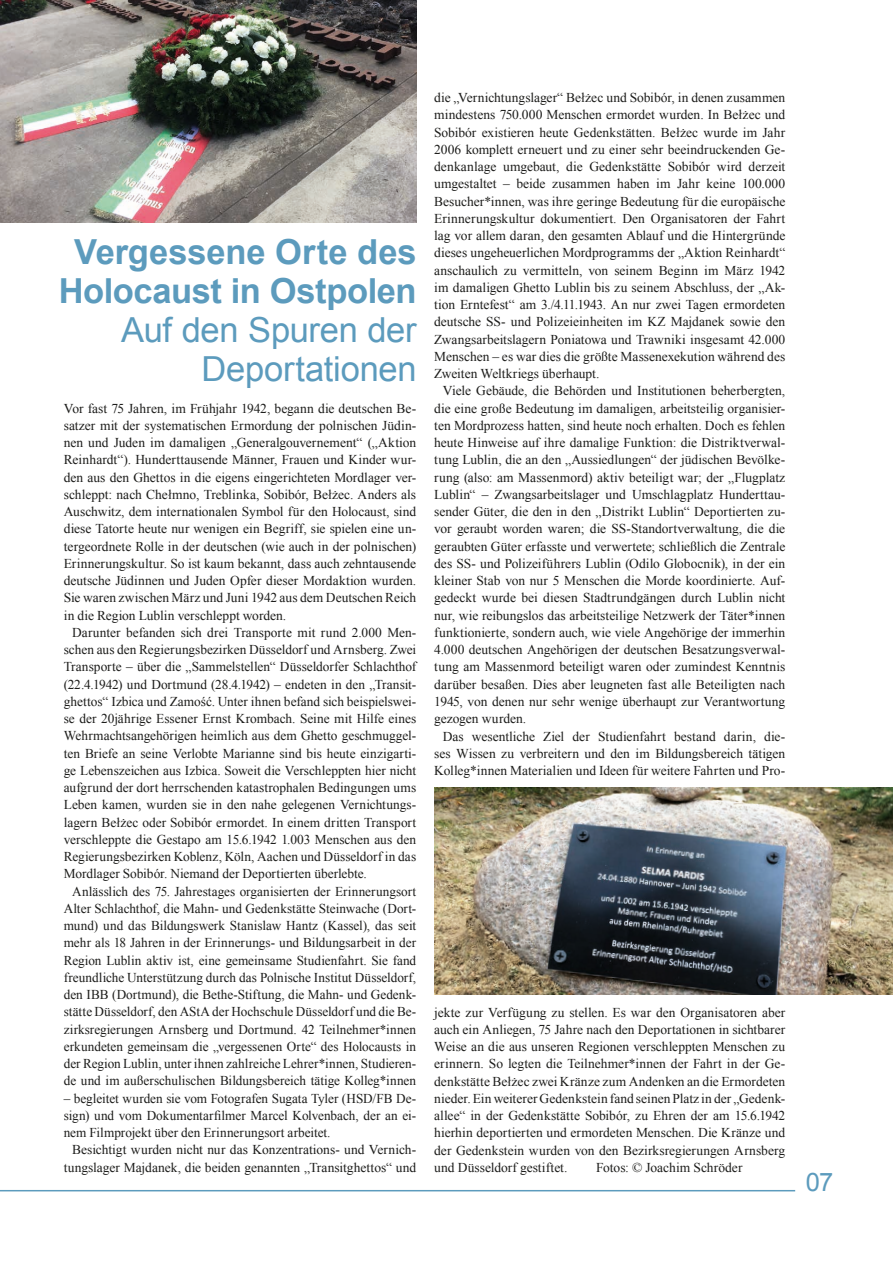
<style>
.page{position:relative;width:893px;height:1263px;background:#fff}
.page>*{position:absolute;margin:0;border:0;box-sizing:border-box;transform-origin:0 0}
.t1{font:700 34.5px/39px "Arial";letter-spacing:-.01em;color:#5c9bbd;text-align:center}
.t2{font:34.5px/39px "Arial";letter-spacing:-.01em;color:#5c9bbd;text-align:right}
.t3{font:25.5px "Arial";color:#5c9bbd}
.t4{font:13.5px/17.2px "Times New Roman";color:#1d1d1b;text-align:justify}
</style>
<div class="page">
<hr style="left:0;top:1190px;width:795px;height:1px;background:#5c9bbd">
<img style="left:0;top:0;width:416px;height:223px">
<img style="left:434px;top:788px;width:459px;height:207px">
<h1 class="t1" style="left:59px;top:234px;width:359px">Vergessene Orte des<br>Holocaust in Ostpolen</h1>
<h1 class="t2" style="left:121px;top:311px;width:297px">Auf den Spuren der<br>Deportationen</h1>
<p class="t4" style="left:64px;top:399px;width:354px">Vor fast 75 Jahren, im Frühjahr 1942, begann die deutschen Be&shy;satzer mit der systematischen Ermordung der polnischen Jüdin&shy;nen und Juden im damaligen „Generalgouvernement“ („Aktion Reinhardt“). Hunderttausende Männer, Frauen und Kinder wur&shy;den aus den Ghettos in die eigens eingerichteten Mordlager ver&shy;schleppt: nach Chełmno, Treblinka, Sobibór, Bełżec. Anders als Auschwitz, dem internationalen Symbol für den Holocaust, sind diese Tatorte heute nur wenigen ein Begriff, sie spielen eine un&shy;tergeordnete Rolle in der deutschen (wie auch in der polnischen)<br>Erinnerungskultur. So ist kaum bekannt, dass auch zehntausende deutsche Jüdinnen und Juden Opfer dieser Mordaktion wurden.<br>Sie waren zwischen März und Juni 1942 aus dem Deutschen Reich in die Region Lublin verschleppt worden.</p>
<p class="t4" style="left:64px;top:623px;width:354px;text-indent:9px">Darunter befanden sich drei Transporte mit rund 2.000 Men&shy;schen aus den Regierungsbezirken Düsseldorf und Arnsberg. Zwei Transporte – über die „Sammelstellen“ Düsseldorfer Schlachthof (22.4.1942) und Dortmund (28.4.1942) – endeten in den „Transit&shy;ghettos“ Izbica und Zamość. Unter ihnen befand sich beispielswei&shy;se der 20jährige Essener Ernst Krombach. Seine mit Hilfe eines Wehrmachtsangehörigen heimlich aus dem Ghetto geschmuggel&shy;ten Briefe an seine Verlobte Marianne sind bis heute einzigarti&shy;ge Lebenszeichen aus Izbica. Soweit die Verschleppten hier nicht aufgrund der dort herrschenden katastrophalen Bedingungen ums Leben kamen, wurden sie in den nahe gelegenen Vernichtungs&shy;lagern Bełżec oder Sobibór ermordet. In einem dritten Transport verschleppte die Gestapo am 15.6.1942 1.003 Menschen aus den Regierungsbezirken Koblenz, Köln, Aachen und Düsseldorf in das Mordlager Sobibór. Niemand der Deportierten überlebte.</p>
<p class="t4" style="left:64px;top:882px;width:354px;text-indent:9px">Anlässlich des 75. Jahrestages organisierten der Erinnerungsort Alter Schlachthof, die Mahn- und Gedenkstätte Steinwache (Dort&shy;mund) und das Bildungswerk Stanislaw Hantz (Kassel), das seit mehr als 18 Jahren in der Erinnerungs- und Bildungsarbeit in der Region Lublin aktiv ist, eine gemeinsame Studienfahrt. Sie fand freundliche Unterstützung durch das Polnische Institut Düsseldorf, den IBB (Dortmund), die Bethe-Stiftung, die Mahn- und Gedenk&shy;stätte Düsseldorf, den AStA der Hochschule Düsseldorf und die Be&shy;zirksregierungen Arnsberg und Dortmund. 42 Teilnehmer*innen erkundeten gemeinsam die „vergessenen Orte“ des Holocausts in der Region Lublin, unter ihnen zahlreiche Lehrer*innen, Studieren&shy;de und im außerschulischen Bildungsbereich tätige Kolleg*innen</p>
<p class="t4" style="left:64px;top:1089px;width:354px">– begleitet wurden sie vom Fotografen Sugata Tyler (HSD/FB De&shy;sign) und vom Dokumentarfilmer Marcel Kolvenbach, der an ei&shy;nem Filmprojekt über den Erinnerungsort arbeitet.</p>
<p class="t4" style="left:64px;top:1141px;width:354px;text-align:right">Besichtigt wurden nicht nur das Konzentrations- und Vernich&shy;tungslager Majdanek, die beiden genannten „Transitghettos“ und</p>
<p class="t4" style="left:434px;top:89px;width:353px">die „Vernichtungslager“ Bełżec und Sobibór, in denen zusammen mindestens 750.000 Menschen ermordet wurden. In Bełżec und Sobibór existieren heute Gedenkstätten. Bełżec wurde im Jahr 2006 komplett erneuert und zu einer sehr beeindruckenden Ge&shy;denkanlage umgebaut, die Gedenkstätte Sobibór wird derzeit umgestaltet – beide zusammen haben im Jahr keine 100.000<br>Besucher*innen, was ihre geringe Bedeutung für die europäische Erinnerungskultur dokumentiert. Den Organisatoren der Fahrt lag vor allem daran, den gesamten Ablauf und die Hintergründe dieses ungeheuerlichen Mordprogramms der „Aktion Reinhardt“ anschaulich zu vermitteln, von seinem Beginn im März 1942 im damaligen Ghetto Lublin bis zu seinem Abschluss, der „Ak&shy;tion Erntefest“ am 3./4.11.1943. An nur zwei Tagen ermordeten deutsche SS- und Polizeieinheiten im KZ Majdanek sowie den Zwangsarbeitslagern Poniatowa und Trawniki insgesamt 42.000<br>Menschen – es war dies die größte Massenexekution während des Zweiten Weltkriegs überhaupt.</p>
<p class="t4" style="left:434px;top:382px;width:353px;text-indent:9px">Viele Gebäude, die Behörden und Institutionen beherbergten, die eine große Bedeutung im damaligen, arbeitsteilig organisier&shy;ten Mordprozess hatten, sind heute noch erhalten. Doch es fehlen heute Hinweise auf ihre damalige Funktion: die Distriktverwal&shy;tung Lublin, die an den „Aussiedlungen“ der jüdischen Bevölke&shy;rung (also: am Massenmord) aktiv beteiligt war; der „Flugplatz Lublin“ – Zwangsarbeitslager und Umschlagplatz Hunderttau&shy;sender Güter, die den in den „Distrikt Lublin“ Deportierten zu&shy;vor geraubt worden waren; die SS-Standortverwaltung, die die geraubten Güter erfasste und verwertete; schließlich die Zentrale des SS- und Polizeiführers Lublin (Odilo Globocnik), in der ein kleiner Stab von nur 5 Menschen die Morde koordinierte. Auf&shy;gedeckt wurde bei diesen Stadtrundgängen durch Lublin nicht nur, wie reibungslos das arbeitsteilige Netzwerk der Täter*innen funktionierte, sondern auch, wie viele Angehörige der immerhin 4.000 deutschen Angehörigen der deutschen Besatzungsverwal&shy;tung am Massenmord beteiligt waren oder zumindest Kenntnis darüber besaßen. Dies aber leugneten fast alle Beteiligten nach 1945, von denen nur sehr wenige überhaupt zur Verantwortung gezogen wurden.</p>
<p class="t4" style="left:434px;top:727px;width:353px;text-indent:9px">Das wesentliche Ziel der Studienfahrt bestand darin, die&shy;ses Wissen zu verbreitern und den im Bildungsbereich tätigen Kolleg*innen Materialien und Ideen für weitere Fahrten und Pro-</p>
<p class="t4" style="left:434px;top:1003px;width:353px">jekte zur Verfügung zu stellen. Es war den Organisatoren aber auch ein Anliegen, 75 Jahre nach den Deportationen in sichtbarer Weise an die aus unseren Regionen verschleppten Menschen zu erinnern. So legten die Teilnehmer*innen der Fahrt in der Ge&shy;denkstätte Bełżec zwei Kränze zum Andenken an die Ermordeten nieder. Ein weiterer Gedenkstein fand seinen Platz in der „Gedenk&shy;allee“ in der Gedenkstätte Sobibór, zu Ehren der am 15.6.1942 hierhin deportierten und ermordeten Menschen. Die Kränze und der Gedenkstein wurden von den Bezirksregierungen Arnsberg und Düsseldorf gestiftet.</p>
<p class="t4" style="left:596px;top:1158px;width:148px">Fotos: © Joachim Schröder</p>
<h2 class="t3" style="left:806px;top:1166px;width:29px">07</h2>
</div>
